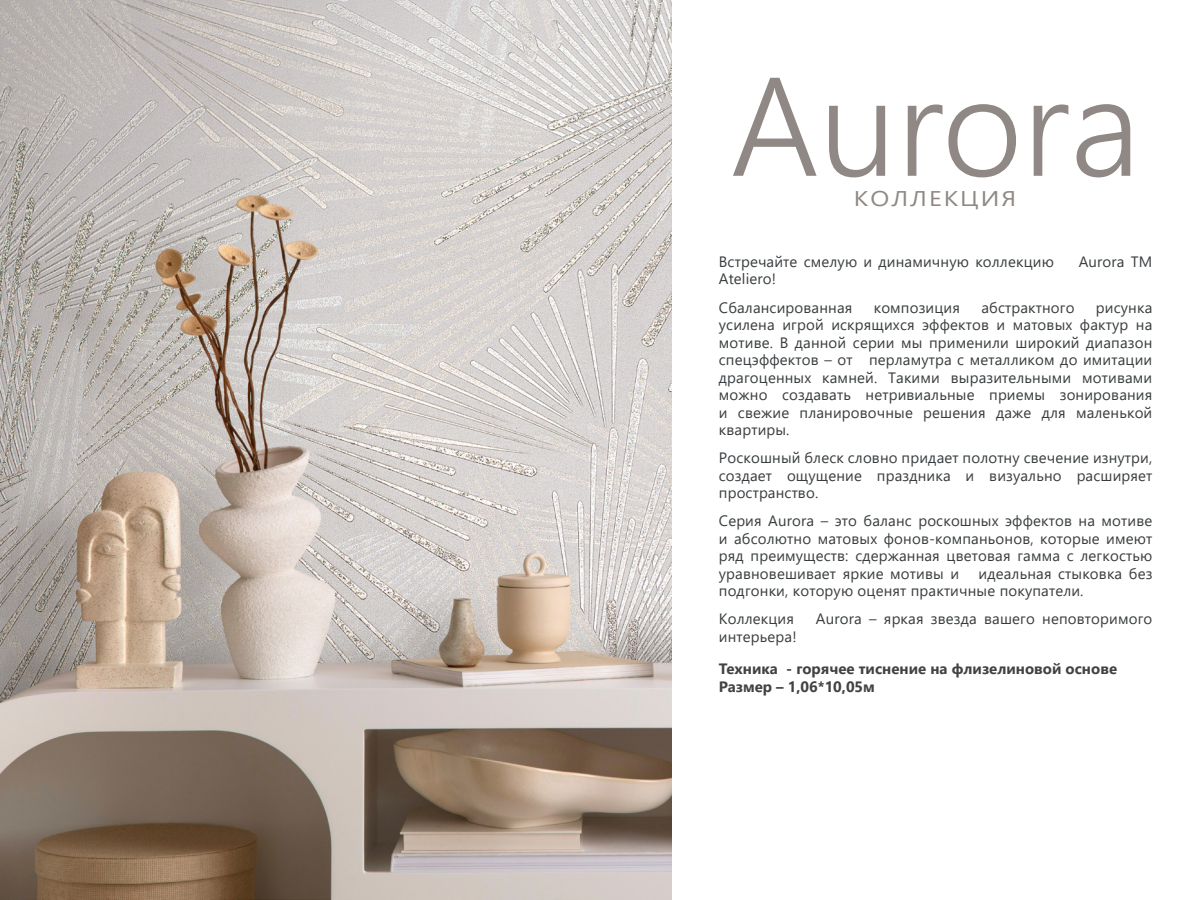
<style>
.page{position:relative;width:1202px;height:900px;background:#fff}
.page>*{position:absolute;margin:0;border:0;box-sizing:border-box;transform-origin:0 0}
.t1{font:300 140px "Segoe UI";color:#8f8885}
.t2{font:21.25px "Segoe UI";letter-spacing:.08em;color:#8f8885;scale:1.18 1}
.t3{font:15px/17.5px "Segoe UI";letter-spacing:.01em;color:#393d3f;text-align:justify}
.t4{font:700 15px "Segoe UI";color:#424242}
</style>
<div class="page">
<img style="left:0;top:0;width:671px;height:900px">
<p class="t1" style="left:730px;top:-6px;width:411px">Aurora</p>
<p class="t2" style="left:853px;top:178px;width:139px">КОЛЛЕКЦИЯ</p>
<p class="t3" style="left:718px;top:252px;width:336px">Встречайте смелую и динамичную коллекцию</p>
<p class="t3" style="left:1078px;top:252px;width:75px">Aurora TM</p>
<p class="t3" style="left:718px;top:269px;width:59px">Ateliero!</p>
<p class="t3" style="left:718px;top:297px;width:135px">Сбалансированная</p>
<p class="t3" style="left:873px;top:297px;width:88px">композиция</p>
<p class="t3" style="left:981px;top:297px;width:95px">абстрактного</p>
<p class="t3" style="left:718px;top:297px;width:435px;text-indent:377px">рисунка усилена игрой искрящихся эффектов и матовых фактур на мотиве. В данной серии мы применили широкий диапазон спецэффектов – от перламутра с металликом до имитации драгоценных камней. Такими выразительными мотивами можно создавать нетривиальные приемы зонирования и свежие планировочные решения даже для маленькой квартиры.</p>
<p class="t3" style="left:718px;top:448px;width:435px">Роскошный блеск словно придает полотну свечение изнутри, создает ощущение праздника и визуально расширяет пространство.</p>
<p class="t3" style="left:718px;top:511px;width:435px">Серия Aurora – это баланс роскошных эффектов на мотиве и абсолютно матовых фонов-компаньонов, которые имеют ряд преимуществ: сдержанная цветовая гамма с легкостью уравновешивает яркие мотивы и</p>
<p class="t3" style="left:718px;top:563px;width:435px;text-indent:260px">идеальная стыковка без подгонки, которую оценят практичные покупатели.</p>
<p class="t3" style="left:718px;top:609px;width:77px">Коллекция</p>
<p class="t3" style="left:815px;top:609px;width:338px">Aurora – яркая звезда вашего неповторимого</p>
<p class="t3" style="left:718px;top:627px;width:79px">интерьера!</p>
<p class="t4" style="left:718px;top:654px;width:400px">Техника - горячее тиснение на флизелиновой основе</p>
<p class="t4" style="left:718px;top:672px;width:157px">Размер – 1,06*10,05м</p>
</div>
